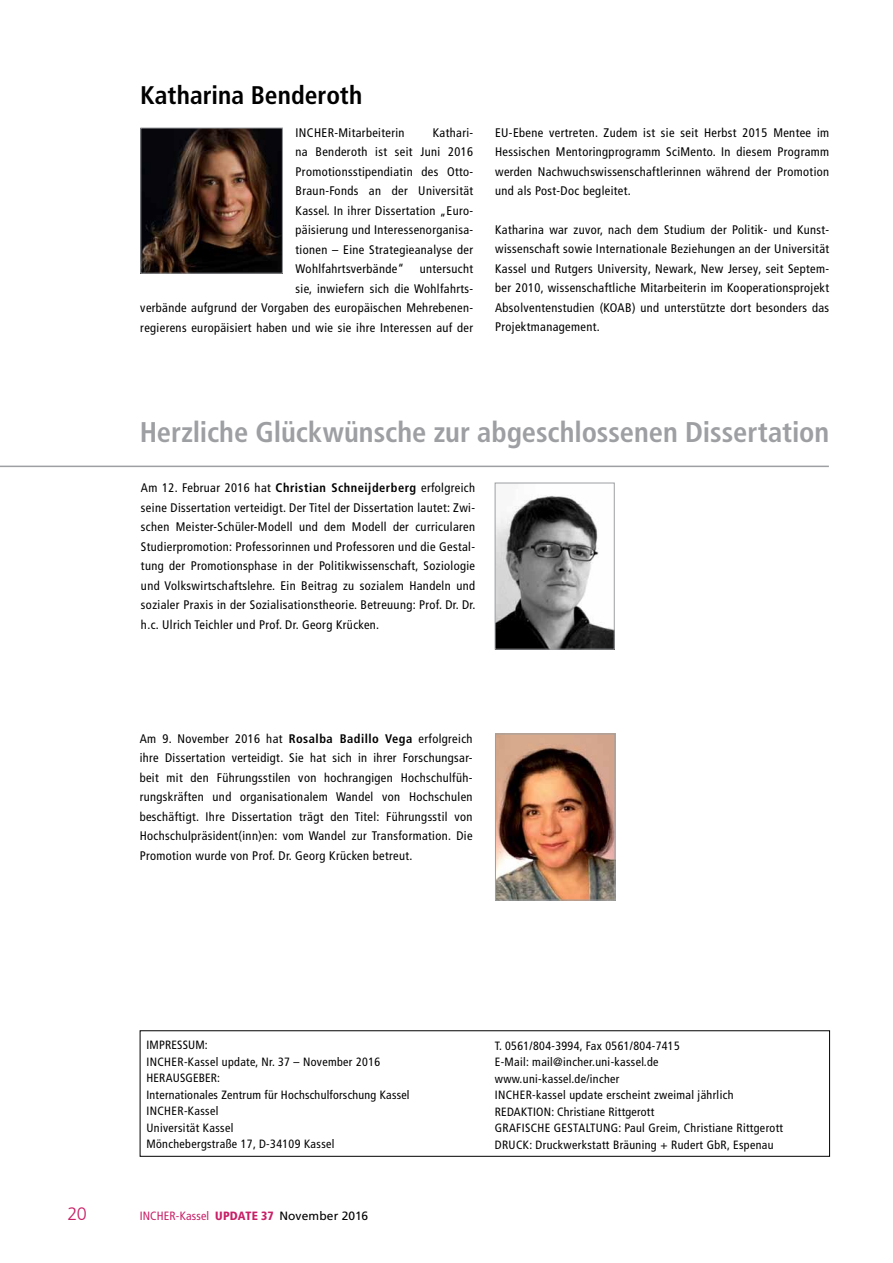
<style>
.page{position:relative;width:893px;height:1263px;background:#fff}
.page>*{position:absolute;margin:0;border:0;box-sizing:border-box;transform-origin:0 0}
.t1{font:700 condensed 28.5px "Frutiger LT Com";letter-spacing:-.005em;color:#9d9fa2}
.t2{font:700 condensed 25.5px "Frutiger LT Com";color:#000}
.t3{font:300 18px "Frutiger LT Com";color:#c81f66}
.t4{font:condensed 12.45px/19.5px "Frutiger LT Com";letter-spacing:.03em;color:#000;text-align:justify}
.t5{font:condensed 12px/16.5px "Frutiger LT Com";letter-spacing:.03em;color:#000}
.t6{font:condensed 12px "Frutiger LT Com";letter-spacing:.015em;color:#c81f66}
.s1{font-weight:700}
.s2{font-weight:900}
.s3{font-stretch:normal;color:#000}
</style>
<div class="page">
<div style="left:140px;top:1030px;width:690px;height:127px;border:1px solid #000"></div>
<img style="left:497px;top:496px;width:116px;height:151px">
<div style="left:495px;top:483px;width:120px;height:166px;border:1px solid #9d9fa2"></div>
<hr style="left:0;top:466px;width:829px;height:1px;background:#9d9fa2">
<img style="left:497px;top:735px;width:116px;height:163px">
<div style="left:495px;top:733px;width:120px;height:167px;border:1px solid #9d9fa2"></div>
<img style="left:142px;top:130px;width:139px;height:142px">
<div style="left:140px;top:128px;width:143px;height:146px;border:1px solid #9d9fa2"></div>
<h2 class="t2" style="left:140px;top:80px;width:224px">Katharina Benderoth</h2>
<p class="t4" style="left:296px;top:123px;width:179px;text-indent:137px">Kathari&shy;na Benderoth ist seit Juni 2016<br>Promotionsstipendiatin des Otto-Braun-Fonds an der Universität Kassel. In ihrer Dissertation „Euro&shy;päisierung und Interessenorganisa&shy;tionen – Eine Strategieanalyse der Wohlfahrtsverbände“</p>
<p class="t4" style="left:296px;top:123px;width:110px">INCHER-Mitarbeiterin</p>
<p class="t4" style="left:140px;top:259px;width:334px;text-align:right">untersucht<br>sie, inwiefern sich die Wohlfahrts-<br>verbände aufgrund der Vorgaben des europäischen Mehrebenen&shy;regierens europäisiert haben und wie sie ihre Interessen auf der</p>
<p class="t4" style="left:495px;top:123px;width:336px">EU-Ebene vertreten. Zudem ist sie seit Herbst 2015 Mentee im Hessischen Mentoringprogramm SciMento. In diesem Programm werden Nachwuchswissenschaftlerinnen während der Promotion und als Post-Doc begleitet.</p>
<p class="t4" style="left:495px;top:220px;width:336px">Katharina war zuvor, nach dem Studium der Politik- und Kunst&shy;wissenschaft sowie Internationale Beziehungen an der Universität Kassel und Rutgers University, Newark, New Jersey, seit Septem&shy;ber 2010, wissenschaftliche Mitarbeiterin im Kooperationsprojekt Absolventenstudien (KOAB) und unterstützte dort besonders das Projektmanagement.</p>
<h1 class="t1" style="left:140px;top:415px;width:691px">Herzliche Glückwünsche zur abgeschlossenen Dissertation</h1>
<p class="t4" style="left:141px;top:478px;width:336px">Am 12. Februar 2016 hat <span class="s1">Christian Schneijderberg</span> erfolgreich seine Dissertation verteidigt. Der Titel der Dissertation lautet: Zwi&shy;schen Meister-Schüler-Modell und dem Modell der curricularen Studierpromotion: Professorinnen und Professoren und die Gestal&shy;tung der Promotionsphase in der Politikwissenschaft, Soziologie und Volkswirtschaftslehre. Ein Beitrag zu sozialem Handeln und sozialer Praxis in der Sozialisationstheorie. Betreuung: Prof. Dr. Dr. h.c. Ulrich Teichler und Prof. Dr. Georg Krücken.</p>
<p class="t4" style="left:140px;top:729px;width:334px">Am 9. November 2016 hat <span class="s1">Rosalba Badillo Vega</span> erfolgreich ihre Dissertation verteidigt. Sie hat sich in ihrer Forschungsar&shy;beit mit den Führungsstilen von hochrangigen Hochschulfüh&shy;rungskräften und organisationalem Wandel von Hochschulen beschäftigt. Ihre Dissertation trägt den Titel: Führungsstil von Hochschulpräsident(inn)en: vom Wandel zur Transformation. Die Promotion wurde von Prof. Dr. Georg Krücken betreut.</p>
<p class="t5" style="left:146px;top:1037px;width:11px">Impressum</p>
<p class="t5" style="left:146px;top:1037px;width:235px;text-indent:58px">:<br>INCHER-Kassel update, Nr. 37 – November 2016<br>Herausgeber</p>
<p class="t5" style="left:146px;top:1070px;width:265px;text-indent:71px">:<br>Internationales Zentrum für Hochschulforschung Kassel<br>INCHER-Kassel<br>Universität Kassel<br>Mönchebergstraße 17, D-34109 Kassel</p>
<h3 class="t3" style="left:67px;top:1203px;width:21px">20</h3>
<p class="t6" style="left:140px;top:1208px;width:230px">INCHER-Kassel <span class="s2">UPDATE 37</span> <span class="s3">November 2016</span></p>
<p class="t5" style="left:495px;top:1037px;width:240px">T. 0561/804-3994, Fax 0561/804-7415<br>E-Mail: mail@incher.uni-kassel.de www.uni-kassel.de/incher<br>INCHER-kassel update erscheint zweimal jährlich Redaktion</p>
<p class="t5" style="left:551px;top:1103px;width:104px">: Christiane Rittgerott</p>
<p class="t5" style="left:495px;top:1120px;width:15px">Grafische</p>
<p class="t5" style="left:554px;top:1120px;width:11px">Gestaltung</p>
<p class="t5" style="left:619px;top:1120px;width:166px">: Paul Greim, Christiane Rittgerott</p>
<p class="t5" style="left:495px;top:1136px;width:15px">Druck</p>
<p class="t5" style="left:529px;top:1136px;width:246px">: Druckwerkstatt Bräuning + Rudert GbR, Espenau</p>
</div>
